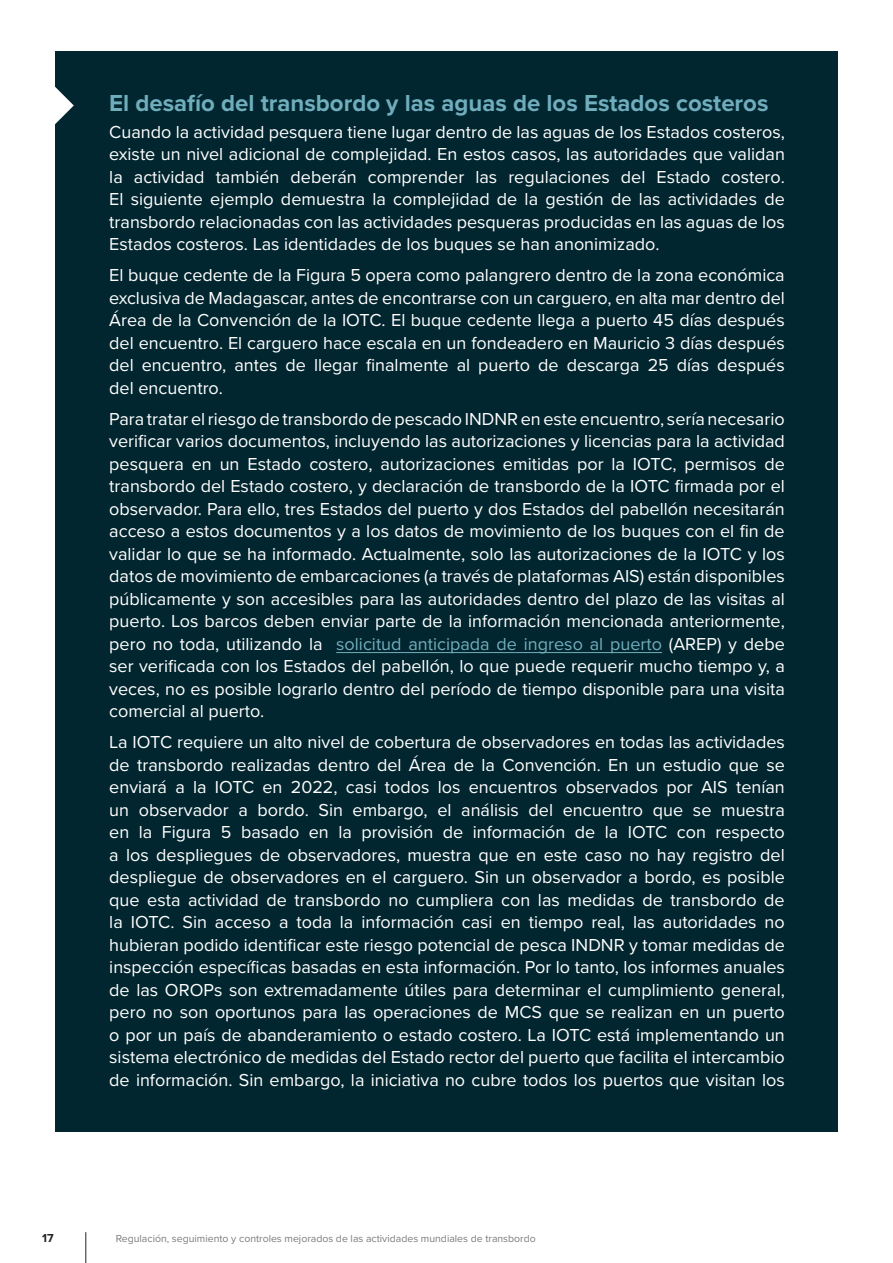
<style>
.page{position:relative;width:893px;height:1263px;background:#fff}
.page>*{position:absolute;margin:0;border:0;box-sizing:border-box;transform-origin:0 0}
.t1{font:700 24px "Proxima Nova";color:#70adbd}
.t2{font:18px/22.5px "Proxima Nova";color:#fff;text-align:justify}
.t3{font:700 12px "Proxima Nova";color:#202425}
.t4{font:10.5px "Proxima Nova";color:#7c7c7c}
.s1{color:#71adbd}
</style>
<div class="page">
<hr style="left:85px;top:1232px;width:1px;height:31px;background:#202425">
<div style="left:55px;top:51px;width:783px;height:1080px;background:#02262f"></div>
<hr style="left:336px;top:652px;width:326px;height:1px;background:#71adbd">
<svg style="left:55px;top:86px;width:19px;height:38px"></svg>
<h1 class="t1" style="left:109px;top:85px;width:661px">El desafío del transbordo y las aguas de los Estados costeros</h1>
<p class="t2" style="left:109px;top:120px;width:677px">Cuando la actividad pesquera tiene lugar dentro de las aguas de los Estados costeros, existe un nivel adicional de complejidad. En estos casos, las autoridades que validan la actividad también deberán comprender las regulaciones del Estado costero.<br>El siguiente ejemplo demuestra la complejidad de la gestión de las actividades de transbordo relacionadas con las actividades pesqueras producidas en las aguas de los Estados costeros. Las identidades de los buques se han anonimizado.</p>
<p class="t2" style="left:109px;top:263px;width:677px">El buque cedente de la Figura 5 opera como palangrero dentro de la zona económica exclusiva de Madagascar, antes de encontrarse con un carguero, en alta mar dentro del Área de la Convención de la IOTC. El buque cedente llega a puerto 45 días después del encuentro. El carguero hace escala en un fondeadero en Mauricio 3 días después del encuentro, antes de llegar finalmente al puerto de descarga 25 días después del encuentro.</p>
<p class="t2" style="left:109px;top:407px;width:677px">Para tratar el riesgo de transbordo de pescado INDNR en este encuentro, sería necesario verificar varios documentos, incluyendo las autorizaciones y licencias para la actividad pesquera en un Estado costero, autorizaciones emitidas por la IOTC, permisos de transbordo del Estado costero, y declaración de transbordo de la IOTC firmada por el observador. Para ello, tres Estados del puerto y dos Estados del pabellón necesitarán acceso a estos documentos y a los datos de movimiento de los buques con el fin de validar lo que se ha informado. Actualmente, solo las autorizaciones de la IOTC y los datos de movimiento de embarcaciones (a través de plataformas AIS) están disponibles públicamente y son accesibles para las autoridades dentro del plazo de las visitas al puerto. Los barcos deben enviar parte de la información mencionada anteriormente, pero no toda, utilizando la <span class="s1">solicitud anticipada de ingreso al puerto</span> (AREP) y debe ser verificada con los Estados del pabellón, lo que puede requerir mucho tiempo y, a veces, no es posible lograrlo dentro del período de tiempo disponible para una visita comercial al puerto.</p>
<p class="t2" style="left:109px;top:730px;width:677px">La IOTC requiere un alto nivel de cobertura de observadores en todas las actividades de transbordo realizadas dentro del Área de la Convención. En un estudio que se enviará a la IOTC en 2022, casi todos los encuentros observados por AIS tenían un observador a bordo. Sin embargo, el análisis del encuentro que se muestra en la Figura 5 basado en la provisión de información de la IOTC con respecto a los despliegues de observadores, muestra que en este caso no hay registro del despliegue de observadores en el carguero. Sin un observador a bordo, es posible que esta actividad de transbordo no cumpliera con las medidas de transbordo de la IOTC. Sin acceso a toda la información casi en tiempo real, las autoridades no hubieran podido identificar este riesgo potencial de pesca INDNR y tomar medidas de inspección específicas basadas en esta información. Por lo tanto, los informes anuales de las OROPs son extremadamente útiles para determinar el cumplimiento general, pero no son oportunos para las operaciones de MCS que se realizan en un puerto o por un país de abanderamiento o estado costero. La IOTC está implementando un sistema electrónico de medidas del Estado rector del puerto que facilita el intercambio de información. Sin embargo, la iniciativa no cubre todos los puertos que visitan los</p>
<p class="t3" style="left:42px;top:1229px;width:13px">17</p>
<p class="t4" style="left:116px;top:1230px;width:421px">Regulación, seguimiento y controles mejorados de las actividades mundiales de transbordo</p>
</div>
